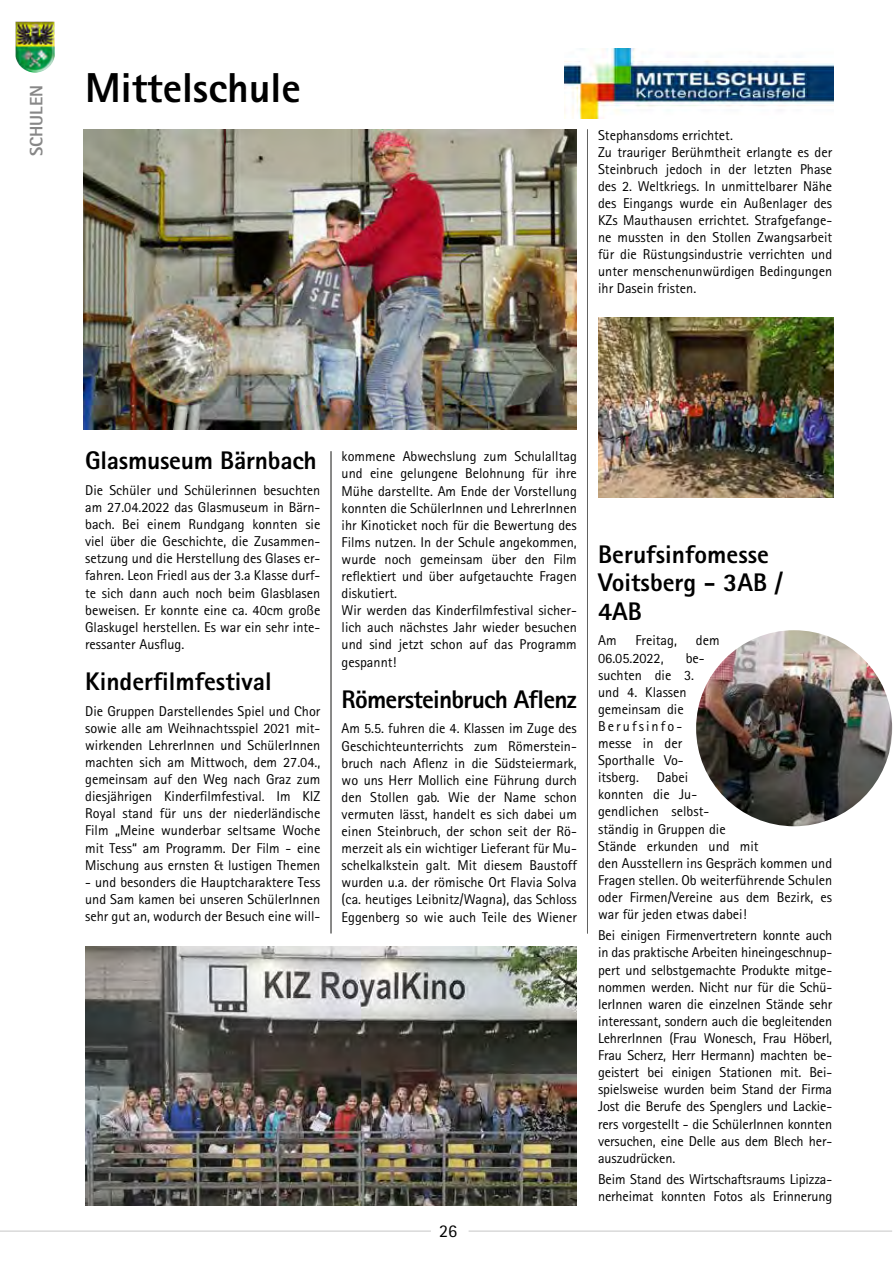
<style>
.page{position:relative;width:893px;height:1263px;background:#fff}
.page>*{position:absolute;margin:0;border:0;box-sizing:border-box;transform-origin:0 0}
.t1{font:800 41.85px "Rotis Sans Serif Std";color:#000}
.t2{font:800 25.5px/28.5px "Rotis Sans Serif Std";color:#000}
.t3{font:800 25.5px "Rotis Sans Serif Std";letter-spacing:-.03em;color:#000}
.t4{font:800 18px "Rotis Sans Serif Std";color:#878787}
.t5{font:18px "Rotis Sans Serif Std";color:#000}
.t6{font:14.25px/17.1px "Rotis Sans Serif Std";color:#000;text-align:justify}
</style>
<div class="page">
<hr style="left:331px;top:451px;width:1px;height:482px;background:#636362">
<hr style="left:587px;top:129px;width:1px;height:804px;background:#636362">
<img style="left:564px;top:48px;width:269px;height:70px">
<img style="left:84px;top:129px;width:493px;height:301px">
<img style="left:598px;top:317px;width:235px;height:180px">
<img style="left:696px;top:630px;width:196px;height:196px;border-radius:98px">
<img style="left:85px;top:946px;width:492px;height:259px">
<div style="left:14px;top:21px;width:42px;height:51px;background:#000;opacity:.75"></div>
<hr style="left:0;top:1231px;width:431px;height:1px;background:#c6c6c6">
<hr style="left:469px;top:1231px;width:423px;height:1px;background:#c6c6c6">
<p class="t4" style="left:25px;top:156px;width:73px;rotate:-90deg">SCHULEN</p>
<h1 class="t1" style="left:85px;top:61px;width:217px">Mittelschule</h1>
<p class="t6" style="left:598px;top:126px;width:236px;text-align:left">Stephansdoms errichtet.<br>Zu trauriger Berühmtheit erlangte es der Steinbruch jedoch in der letzten Phase des 2. Weltkriegs. In unmittelbarer Nähe des Eingangs wurde ein Außenlager des KZs Mauthausen errichtet. Strafgefange&shy;ne mussten in den Stollen Zwangsarbeit für die Rüstungsindustrie verrichten und unter menschenunwürdigen Bedingungen ihr Dasein fristen.</p>
<h2 class="t2" style="left:85px;top:446px;width:233px">Glasmuseum Bärnbach</h2>
<p class="t6" style="left:85px;top:481px;width:237px">Die Schüler und Schülerinnen besuchten am 27.04.2022 das Glasmuseum in Bärn&shy;bach. Bei einem Rundgang konnten sie viel über die Geschichte, die Zusammen&shy;setzung und die Herstellung des Glases er&shy;fahren. Leon Friedl aus der 3.a Klasse durf&shy;te sich dann auch noch beim Glasblasen beweisen. Er konnte eine ca. 40cm große Glaskugel herstellen. Es war ein sehr inte&shy;ressanter Ausflug.</p>
<h2 class="t2" style="left:85px;top:667px;width:188px">Kinderfilmfestival</h2>
<p class="t6" style="left:85px;top:702px;width:237px">Die Gruppen Darstellendes Spiel und Chor sowie alle am Weihnachtsspiel 2021 mit&shy;wirkenden LehrerInnen und SchülerInnen machten sich am Mittwoch, dem 27.04., gemeinsam auf den Weg nach Graz zum diesjährigen Kinderfilmfestival. Im KIZ Royal stand für uns der niederländische Film „Meine wunderbar seltsame Woche mit Tess“ am Programm. Der Film - eine Mischung aus ernsten &amp; lustigen Themen</p>
<p class="t6" style="left:85px;top:873px;width:237px">- und besonders die Hauptcharaktere Tess und Sam kamen bei unseren SchülerInnen sehr gut an, wodurch der Besuch eine will-</p>
<p class="t6" style="left:342px;top:448px;width:237px;text-align:left">kommene Abwechslung zum Schulalltag und eine gelungene Belohnung für ihre Mühe darstellte. Am Ende der Vorstellung konnten die SchülerInnen und LehrerInnen ihr Kinoticket noch für die Bewertung des Films nutzen. In der Schule angekommen, wurde noch gemeinsam über den Film reflektiert und über aufgetauchte Fragen diskutiert.<br>Wir werden das Kinderfilmfestival sicher&shy;lich auch nächstes Jahr wieder besuchen und sind jetzt schon auf das Programm gespannt!</p>
<h2 class="t3" style="left:342px;top:683px;width:237px">Römersteinbruch Aflenz</h2>
<p class="t6" style="left:342px;top:720px;width:237px">Am 5.5. fuhren die 4. Klassen im Zuge des Geschichteunterrichts zum Römerstein&shy;bruch nach Aflenz in die Südsteiermark, wo uns Herr Mollich eine Führung durch den Stollen gab. Wie der Name schon vermuten lässt, handelt es sich dabei um einen Steinbruch, der schon seit der Rö&shy;merzeit als ein wichtiger Lieferant für Mu&shy;schelkalkstein galt. Mit diesem Baustoff wurden u.a. der römische Ort Flavia Solva (ca. heutiges Leibnitz/Wagna), das Schloss Eggenberg so wie auch Teile des Wiener</p>
<p class="t5" style="left:439px;top:1221px;width:19px">26</p>
<h2 class="t2" style="left:598px;top:540px;width:186px">Berufsinfomesse<br>Voitsberg - 3AB /<br>4AB</h2>
<p class="t6" style="left:598px;top:632px;width:20px">Am</p>
<p class="t6" style="left:636px;top:632px;width:43px">Freitag,</p>
<p class="t6" style="left:696px;top:632px;width:25px">dem</p>
<p class="t6" style="left:598px;top:649px;width:67px">06.05.2022,</p>
<p class="t6" style="left:598px;top:649px;width:108px;text-align:left;text-indent:88px">be&shy;suchten die 3. und 4. Klassen gemeinsam die<br>Berufsinfo&shy;messe in der<br>Sporthalle Vo&shy;itsberg.</p>
<p class="t6" style="left:598px;top:769px;width:236px;text-align:left;text-indent:59px">Dabei<br>konnten die Ju-<br>gendlichen selbst-<br>ständig in Gruppen die<br>Stände erkunden und mit<br>den Ausstellern ins Gespräch kommen und<br>Fragen stellen. Ob weiterführende Schulen oder Firmen/Vereine aus dem Bezirk, es war für jeden etwas dabei!</p>
<p class="t6" style="left:598px;top:927px;width:236px">Bei einigen Firmenvertretern konnte auch in das praktische Arbeiten hineingeschnup&shy;pert und selbstgemachte Produkte mitge&shy;nommen werden. Nicht nur für die Schü&shy;lerInnen waren die einzelnen Stände sehr interessant, sondern auch die begleitenden LehrerInnen (Frau Wonesch, Frau Höberl, Frau Scherz, Herr Hermann) machten be&shy;geistert bei einigen Stationen mit. Bei&shy;spielsweise wurden beim Stand der Firma Jost die Berufe des Spenglers und Lackie&shy;rers vorgestellt - die SchülerInnen konnten versuchen, eine Delle aus dem Blech her&shy;auszudrücken.</p>
<p class="t6" style="left:598px;top:1170px;width:236px">Beim Stand des Wirtschaftsraums Lipizza&shy;nerheimat konnten Fotos als Erinnerung</p>
</div>
